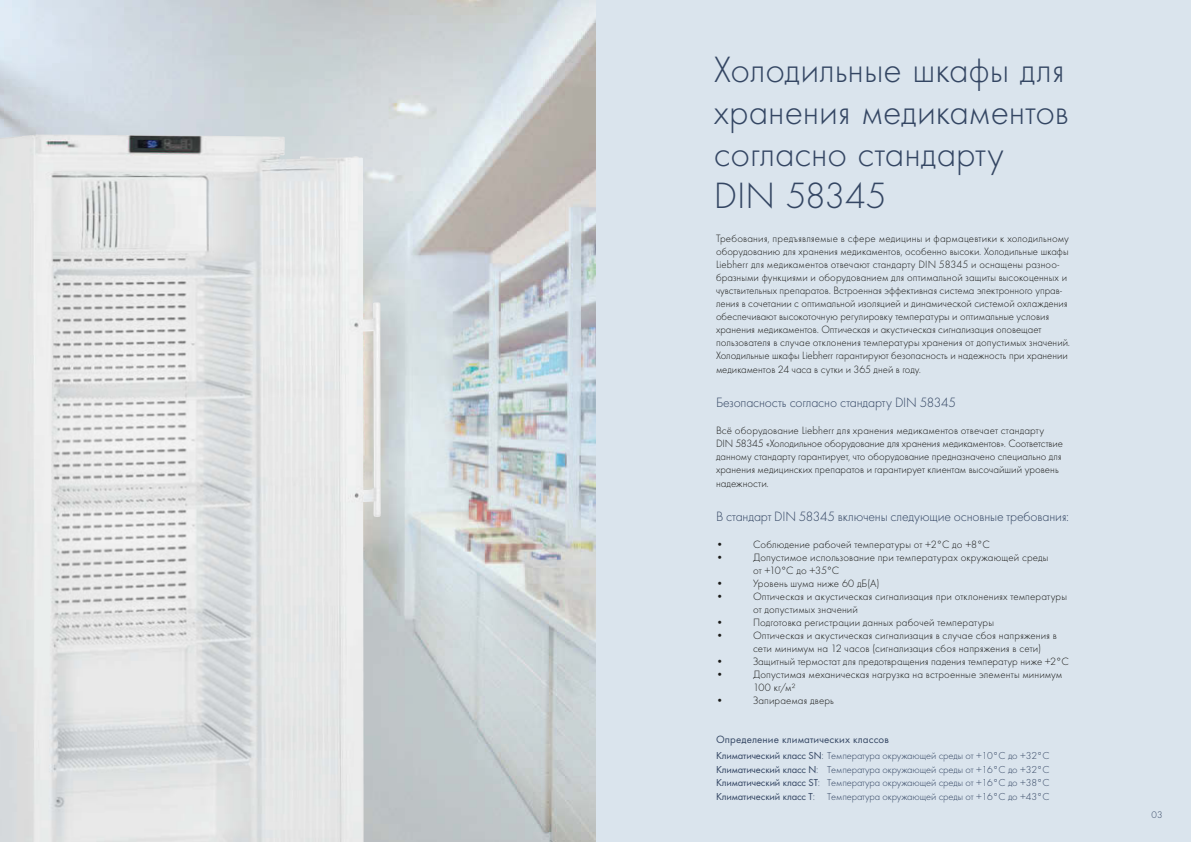
<style>
.page{position:relative;width:1191px;height:842px;background:#fff}
.page>*{position:absolute;margin:0;border:0;box-sizing:border-box;transform-origin:0 0}
.t1{font:300 38px/42px "Futura";letter-spacing:-.005em;color:#344663}
.t2{font:300 14px "Futura";letter-spacing:-.015em;color:#344663}
.t3{font:300 11px/13px "Futura";color:#1a1a18}
.t4{font:11px "Futura Boo";letter-spacing:.01em;color:#344663}
.t5{font:300 10.5px/13.5px "Futura";letter-spacing:-.01em;color:#344663;text-align:justify}
.t6{font:300 10px "Futura";color:#344663}
.s1{font-family:"Futura Boo";font-weight:400}
.s2{font-size:11px}
</style>
<div class="page">
<div style="left:590px;top:0;width:601px;height:842px;background:#dae4ed"></div>
<img style="left:0;top:0;width:595px;height:842px">
<img style="left:0;top:135px;width:381px;height:707px">
<h1 class="t1" style="left:714px;top:48px;width:357px">Холодильные шкафы для хранения медикаментов согласно стандарту<br>DIN 58345</h1>
<p class="t3" style="left:716px;top:231px;width:355px">Требования, предъявляемые в сфере медицины и фармацевтики к холодильному оборудованию для хранения медикаментов, особенно высоки. Холодильные шкафы Liebherr для медикаментов отвечают стандарту DIN 58345 и оснащены разноо&shy;бразными функциями и оборудованием для оптимальной защиты высокоценных и чувствительных препаратов. Встроенная эффективная система электронного управ&shy;ления в сочетании с оптимальной изоляцией и динамической системой охлаждения обеспечивают высокоточную регулировку температуры и оптимальные условия хранения медикаментов. Оптическая и акустическая сигнализация оповещает пользователя в случае отклонения температуры хранения от допустимых значений.<br>Холодильные шкафы Liebherr гарантируют безопасность и надежность при хранении</p>
<p class="t3" style="left:716px;top:362px;width:207px">медикаментов 24 часа в сутки и 365 дней в году.</p>
<p class="t2" style="left:716px;top:394px;width:242px">Безопасность согласно стандарту DIN 58345</p>
<p class="t3" style="left:716px;top:423px;width:348px">Всё оборудование Liebherr для хранения медикаментов отвечает стандарту DIN 58345 «Холодильное оборудование для хранения медикаментов». Соответствие данному стандарту гарантирует, что оборудование предназначено специально для хранения медицинских препаратов и гарантирует клиентам высочайший уровень</p>
<p class="t3" style="left:716px;top:476px;width:54px">надежности.</p>
<p class="t2" style="left:716px;top:508px;width:354px">В стандарт DIN 58345 включены следующие основные требования:</p>
<p class="t3" style="left:716px;top:537px;width:9px">•</p>
<p class="t3" style="left:753px;top:537px;width:238px">Соблюдение рабочей температуры от +2°C до +8°C</p>
<p class="t3" style="left:716px;top:550px;width:9px">•</p>
<p class="t3" style="left:753px;top:550px;width:297px">Допустимое использование при температурах окружающей среды от +10°C до +35°C</p>
<p class="t3" style="left:716px;top:576px;width:9px">•</p>
<p class="t3" style="left:753px;top:576px;width:128px">Уровень шума ниже 60 дБ(A)</p>
<p class="t3" style="left:716px;top:589px;width:9px">•</p>
<p class="t3" style="left:753px;top:589px;width:315px">Оптическая и акустическая сигнализация при отклонениях температуры от допустимых значений</p>
<p class="t3" style="left:716px;top:615px;width:9px">•</p>
<p class="t3" style="left:753px;top:615px;width:242px">Подготовка регистрации данных рабочей температуры</p>
<p class="t3" style="left:716px;top:628px;width:9px">•</p>
<p class="t3" style="left:753px;top:628px;width:305px">Оптическая и акустическая сигнализация в случае сбоя напряжения в сети минимум на 12 часов (сигнализация сбоя напряжения в сети)</p>
<p class="t3" style="left:716px;top:654px;width:9px">•</p>
<p class="t3" style="left:753px;top:654px;width:317px">Защитный термостат для предотвращения падения температур ниже +2°C</p>
<p class="t3" style="left:716px;top:667px;width:9px">•</p>
<p class="t3" style="left:753px;top:667px;width:311px">Допустимая механическая нагрузка на встроенные элементы минимум<br>100 кг/м²</p>
<p class="t3" style="left:716px;top:693px;width:9px">•</p>
<p class="t3" style="left:753px;top:693px;width:83px">Запираемая дверь</p>
<p class="t4" style="left:716px;top:733px;width:174px">Определение климатических классов</p>
<p class="t5" style="left:716px;top:749px;width:335px"><span class="s1">Климатический класс SN</span><span class="s2">:</span> Температура окружающей среды от +10°C до +32°C <span class="s1">Климатический класс N</span><span class="s2">:</span> Температура окружающей среды от +16°C до +32°C <span class="s1">Климатический класс ST</span><span class="s2">:</span> Температура окружающей среды от +16°C до +38°C <span class="s1">Климатический класс T</span><span class="s2">:</span> Температура окружающей среды от +16°C до +43°C</p>
<p class="t6" style="left:1151px;top:809px;width:13px">03</p>
</div>
